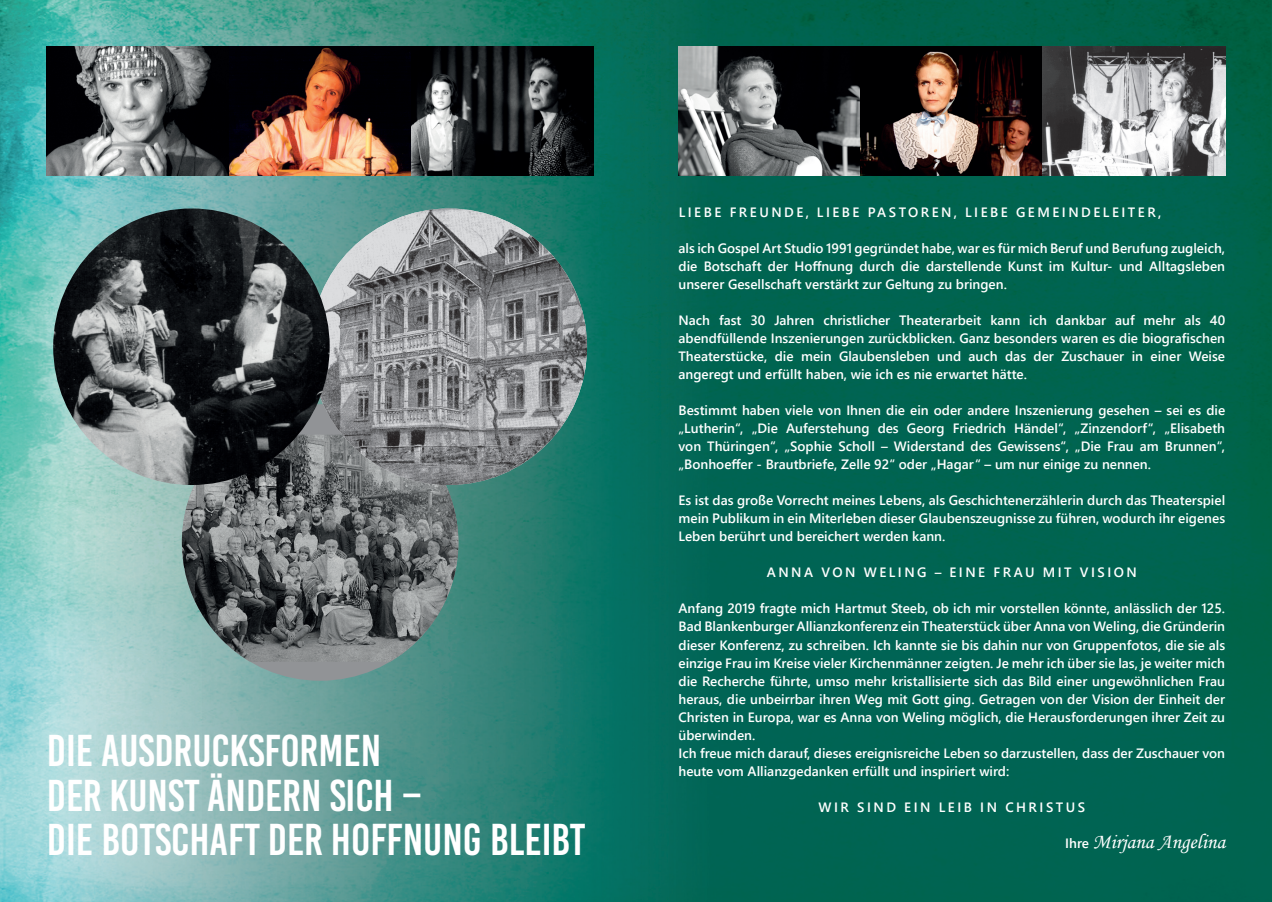
<style>
.page{position:relative;width:1272px;height:902px;background:#fff}
.page>*{position:absolute;margin:0;border:0;box-sizing:border-box;transform-origin:0 0}
.t1{font:44.55px/44.5px "Bebas Kai";color:#fff}
.t2{font:21px "Monotype Corsiva";color:#fff}
.t3{font:13.5px/18px "Webly Sleek UI Semibold";color:#fff;text-align:justify}
.t4{font:13.5px "Webly Sleek UI Semibold";letter-spacing:.185em;color:#fff}
.s1{font-family:"Webly Sleek UI Semibold";font-size:13.5px}
</style>
<div class="page">
<img style="left:0;top:0;width:1271px;height:901px">
<div style="left:182px;top:404px;width:276px;height:276px;background:#919396;border-radius:50%"></div>
<img style="left:182px;top:434px;width:276px;height:227px">
<img style="left:47px;top:47px;width:546px;height:129px">
<img style="left:678px;top:47px;width:547px;height:129px">
<img style="left:310px;top:208px;width:277px;height:277px;border-radius:138px">
<img style="left:53px;top:208px;width:277px;height:277px;border-radius:138px">
<h1 class="t1" style="left:47px;top:728px;width:540px">DIE AUSDRUCKSFORMEN<br>DER KUNST ÄNDERN SICH –<br>DIE BOTSCHAFT DER HOFFNUNG BLEIBT</h1>
<p class="t4" style="left:678px;top:202px;width:484px">LIEBE FREUNDE, LIEBE PASTOREN, LIEBE GEMEINDELEITER,</p>
<p class="t3" style="left:678px;top:239px;width:548px">als ich Gospel Art Studio 1991 gegründet habe, war es für mich Beruf und Berufung zugleich, die Botschaft der Hoffnung durch die darstellende Kunst im Kultur- und Alltagsleben unserer Gesellschaft verstärkt zur Geltung zu bringen.</p>
<p class="t3" style="left:678px;top:311px;width:548px">Nach fast 30 Jahren christlicher Theaterarbeit kann ich dankbar auf mehr als 40 abendfüllende Inszenierungen zurückblicken. Ganz besonders waren es die biografischen Theaterstücke, die mein Glaubensleben und auch das der Zuschauer in einer Weise angeregt und erfüllt haben, wie ich es nie erwartet hätte.</p>
<p class="t3" style="left:678px;top:401px;width:548px">Bestimmt haben viele von Ihnen die ein oder andere Inszenierung gesehen – sei es die „Lutherin“, „Die Auferstehung des Georg Friedrich Händel“, „Zinzendorf“, „Elisabeth von Thüringen“, „Sophie Scholl – Widerstand des Gewissens“, „Die Frau am Brunnen“, „Bonhoeffer - Brautbriefe, Zelle 92“ oder „Hagar“ – um nur einige zu nennen.</p>
<p class="t3" style="left:678px;top:491px;width:548px">Es ist das große Vorrecht meines Lebens, als Geschichtenerzählerin durch das Theaterspiel mein Publikum in ein Miterleben dieser Glaubenszeugnisse zu führen, wodurch ihr eigenes Leben berührt und bereichert werden kann.</p>
<p class="t4" style="left:766px;top:562px;width:371px">ANNA VON WELING – EINE FRAU MIT VISION</p>
<p class="t3" style="left:678px;top:599px;width:548px;text-align:left">Anfang 2019 fragte mich Hartmut Steeb, ob ich mir vorstellen könnte, anlässlich der 125.<br>Bad Blankenburger Allianzkonferenz ein Theaterstück über Anna von Weling, die Gründerin dieser Konferenz, zu schreiben. Ich kannte sie bis dahin nur von Gruppenfotos, die sie als einzige Frau im Kreise vieler Kirchenmänner zeigten. Je mehr ich über sie las, je weiter mich die Recherche führte, umso mehr kristallisierte sich das Bild einer ungewöhnlichen Frau heraus, die unbeirrbar ihren Weg mit Gott ging. Getragen von der Vision der Einheit der Christen in Europa, war es Anna von Weling möglich, die Herausforderungen ihrer Zeit zu überwinden.<br>Ich freue mich darauf, dieses ereignisreiche Leben so darzustellen, dass der Zuschauer von heute vom Allianzgedanken erfüllt und inspiriert wird:</p>
<p class="t4" style="left:818px;top:796px;width:268px">WIR SIND EIN LEIB IN CHRISTUS</p>
<h2 class="t2" style="left:1065px;top:828px;width:161px"><span class="s1">Ihre</span> Mirjana Angelina</h2>
</div>
